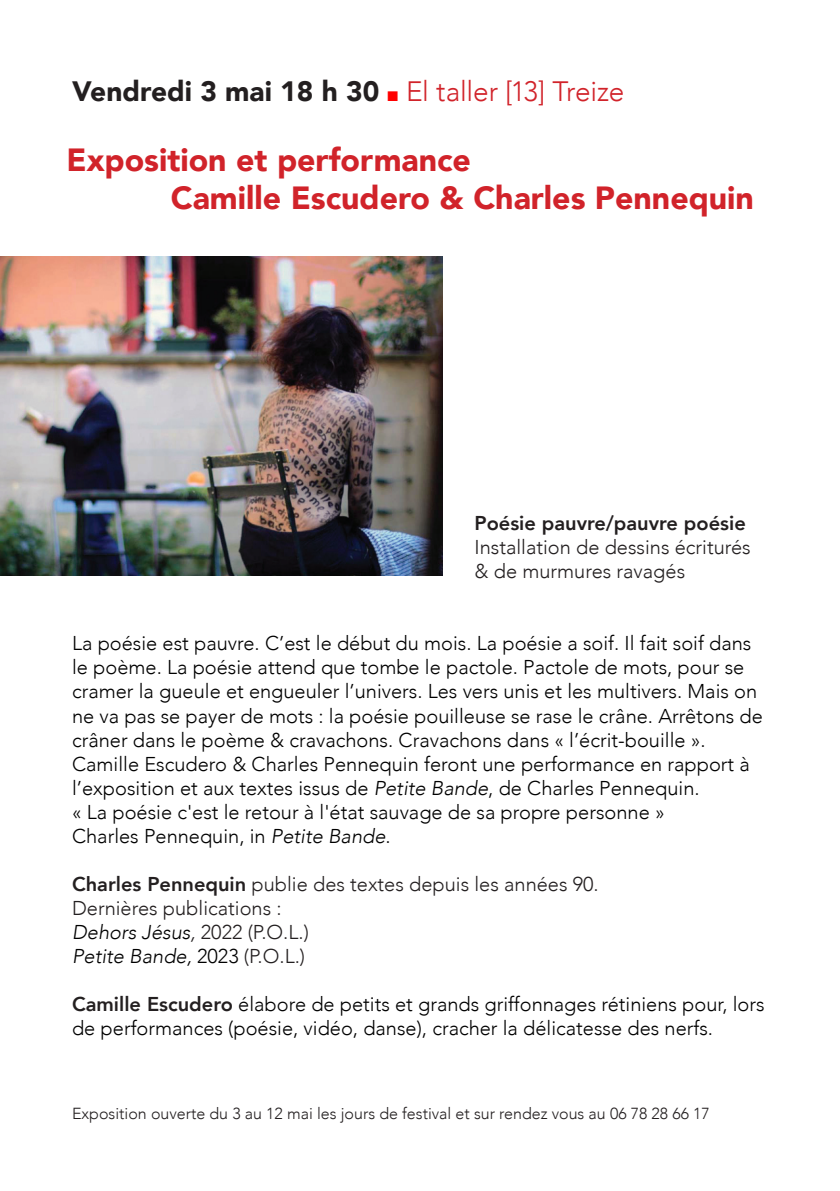
<style>
.page{position:relative;width:840px;height:1191px;background:#fff}
.page>*{position:absolute;margin:0;border:0;box-sizing:border-box;transform-origin:0 0}
.t1{font:900 32px "Avenir";color:#d1232a}
.t2{font:300 28px "Avenir";letter-spacing:-.01em;color:#d1232a}
.t3{font:300 20px/24px "Avenir";color:#000}
.t4{font:300 20px "Avenir";color:#231f20}
.t5{font:italic 300 20px/24px "Avenir";color:#000}
.t6{font:800 20px "Avenir";color:#231f20}
.t7{font:300 16px "Avenir";color:#231f20}
.s1{font-weight:900;color:#231f20}
.s2{color:#f00}
.s3{font-style:italic}
.s4{font-weight:800}
.s5{color:#231f20}
.s6{font-style:normal;color:#231f20}
.s7{font-style:normal}
.s8{font-weight:800;color:#231f20}
</style>
<div class="page">
<img style="left:0;top:256px;width:442px;height:319px">
<p class="t2" style="left:72px;top:75px;width:553px"><span class="s1">Vendredi 3 mai 18 h 30</span> <span class="s2">■</span> El taller [13] Treize</p>
<p class="t1" style="left:66px;top:132px;width:406px">Exposition et performance</p>
<p class="t1" style="left:171px;top:170px;width:584px">Camille Escudero &amp; Charles Pennequin</p>
<p class="t6" style="left:474px;top:508px;width:273px">Poésie pauvre/pauvre poésie</p>
<p class="t4" style="left:474px;top:536px;width:278px">Installation de dessins écriturés</p>
<p class="t4" style="left:474px;top:560px;width:212px">&amp; de murmures ravagés</p>
<p class="t3" style="left:72px;top:631px;width:692px">La poésie est pauvre. C’est le début du mois. La poésie a soif. Il fait soif dans le poème. La poésie attend que tombe le pactole. Pactole de mots, pour se cramer la gueule et engueuler l’univers. Les vers unis et les multivers. Mais on ne va pas se payer de mots : la poésie pouilleuse se rase le crâne. Arrêtons de crâner dans le poème &amp; cravachons. Cravachons dans « l’écrit-bouille ».</p>
<p class="t3" style="left:72px;top:751px;width:679px">Camille Escudero &amp; Charles Pennequin feront une performance en rapport à l’exposition et aux textes issus de <span class="s3">Petite Bande</span>, de Charles Pennequin.</p>
<p class="t3" style="left:72px;top:799px;width:593px">« La poésie c'est le retour à l'état sauvage de sa propre personne »</p>
<p class="t3" style="left:72px;top:823px;width:320px">Charles Pennequin, in <span class="s3">Petite Bande</span>.</p>
<p class="t4" style="left:72px;top:872px;width:528px"><span class="s4">Charles Pennequin</span> publie des textes depuis les années 90.</p>
<p class="t4" style="left:72px;top:896px;width:211px">Dernières publications :</p>
<p class="t5" style="left:72px;top:919px;width:238px">Dehors Jésus<span class="s5">,</span> <span class="s6">2022 (P.O.L.)<br></span>Petite Bande, <span class="s7">2023</span> <span class="s6">(P.O.L.)</span></p>
<p class="t3" style="left:72px;top:991px;width:693px"><span class="s8">Camille Escudero</span> élabore de petits et grands griffonnages rétiniens pour, lors de performances (poésie, vidéo, danse), cracher la délicatesse des nerfs.</p>
<p class="t7" style="left:72px;top:1104px;width:639px">Exposition ouverte du 3 au 12 mai les jours de festival et sur rendez vous au 06 78 28 66 17</p>
</div>
